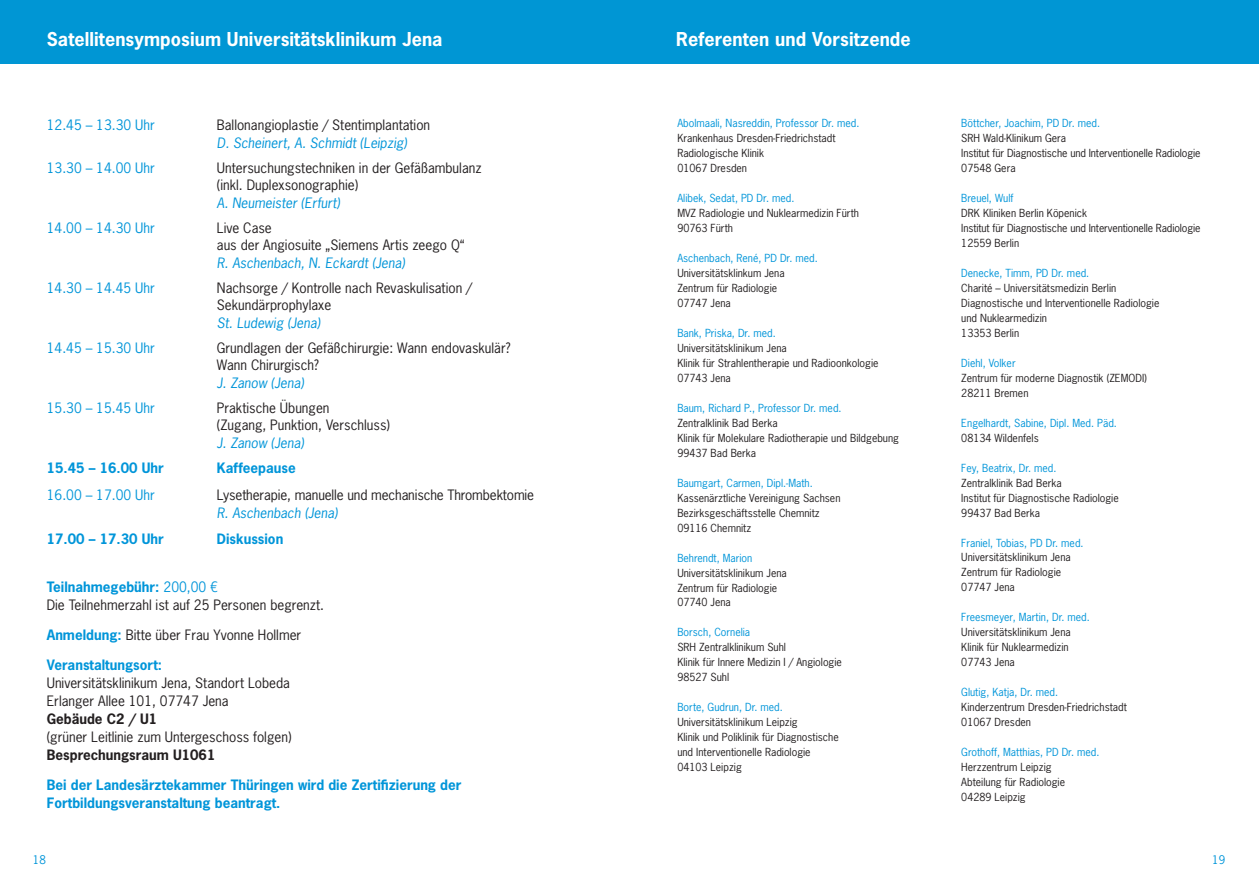
<style>
.page{position:relative;width:1259px;height:893px;background:#fff}
.page>*{position:absolute;margin:0;border:0;box-sizing:border-box;transform-origin:0 0}
.t1{font:700 18px "News Gothic Std";letter-spacing:.005em;color:#fff}
.t2{font:13.5px/16.5px "News Gothic Std";color:#231f20}
.t3{font:700 13.5px/18px "News Gothic Std";color:#0095d9}
.t4{font:italic 13.5px "News Gothic Std";color:#0095d9}
.t5{font:13.5px "News Gothic Std";color:#0095d9}
.t6{font:700 13.5px "News Gothic Std";color:#231f20}
.t7{font:11.25px "News Gothic Std";color:#0095d9}
.t8{font:10.5px/15px "News Gothic Std";color:#231f20}
.t9{font:10.5px "News Gothic Std";color:#0095d9}
.s1{font-weight:700;color:#0095d9}
.s2{color:#0095d9}
</style>
<div class="page">
<div style="left:0;top:0;width:629px;height:64px;background:#0096d4"></div>
<div style="left:629px;top:0;width:630px;height:64px;background:#0096d4"></div>
<h1 class="t1" style="left:47px;top:27px;width:397px">Satellitensymposium Universitätsklinikum Jena</h1>
<h1 class="t1" style="left:676px;top:27px;width:236px">Referenten und Vorsitzende</h1>
<p class="t5" style="left:47px;top:116px;width:109px">12.45 – 13.30 Uhr</p>
<p class="t2" style="left:217px;top:116px;width:215px">Ballonangioplastie / Stentimplantation</p>
<p class="t4" style="left:217px;top:134px;width:192px">D. Scheinert, A. Schmidt (Leipzig)</p>
<p class="t5" style="left:47px;top:159px;width:109px">13.30 – 14.00 Uhr</p>
<p class="t2" style="left:217px;top:160px;width:266px">Untersuchungstechniken in der Gefäßambulanz (inkl. Duplexsonographie)</p>
<p class="t4" style="left:217px;top:194px;width:125px">A. Neumeister (Erfurt)</p>
<p class="t5" style="left:47px;top:219px;width:109px">14.00 – 14.30 Uhr</p>
<p class="t2" style="left:217px;top:220px;width:249px">Live Case<br>aus der Angiosuite „Siemens Artis zeego Q“</p>
<p class="t4" style="left:217px;top:254px;width:190px">R. Aschenbach, N. Eckardt (Jena)</p>
<p class="t5" style="left:47px;top:279px;width:109px">14.30 – 14.45 Uhr</p>
<p class="t2" style="left:217px;top:280px;width:257px">Nachsorge / Kontrolle nach Revaskulisation /<br>Sekundärprophylaxe</p>
<p class="t4" style="left:217px;top:314px;width:105px">St. Ludewig (Jena)</p>
<p class="t5" style="left:47px;top:339px;width:109px">14.45 – 15.30 Uhr</p>
<p class="t2" style="left:217px;top:340px;width:295px">Grundlagen der Gefäßchirurgie: Wann endovaskulär?<br>Wann Chirurgisch?</p>
<p class="t4" style="left:217px;top:374px;width:88px">J. Zanow (Jena)</p>
<p class="t5" style="left:47px;top:399px;width:109px">15.30 – 15.45 Uhr</p>
<p class="t2" style="left:217px;top:400px;width:175px">Praktische Übungen<br>(Zugang, Punktion, Verschluss)</p>
<p class="t4" style="left:217px;top:434px;width:88px">J. Zanow (Jena)</p>
<p class="t3" style="left:47px;top:459px;width:118px">15.45 – 16.00 Uhr</p>
<p class="t3" style="left:217px;top:459px;width:80px">Kaffeepause</p>
<p class="t5" style="left:47px;top:486px;width:109px">16.00 – 17.00 Uhr</p>
<p class="t2" style="left:217px;top:487px;width:319px">Lysetherapie, manuelle und mechanische Thrombektomie</p>
<p class="t4" style="left:217px;top:504px;width:122px">R. Aschenbach (Jena)</p>
<p class="t3" style="left:47px;top:529px;width:118px">17.00 – 17.30 Uhr</p>
<p class="t3" style="left:217px;top:529px;width:68px">Diskussion</p>
<p class="t2" style="left:47px;top:577px;width:279px;line-height:18px"><span class="s1">Teilnahmegebühr:</span> <span class="s2">200,00 €<br></span>Die Teilnehmerzahl ist auf 25 Personen begrenzt.</p>
<p class="t2" style="left:47px;top:626px;width:256px"><span class="s1">Anmeldung:</span> Bitte über Frau Yvonne Hollmer</p>
<p class="t3" style="left:47px;top:655px;width:117px">Veranstaltungsort:</p>
<p class="t2" style="left:47px;top:673px;width:245px;line-height:18px">Universitätsklinikum Jena, Standort Lobeda<br>Erlanger Allee 101, 07747 Jena</p>
<p class="t6" style="left:47px;top:709px;width:112px">Gebäude C2 / U1</p>
<p class="t2" style="left:47px;top:728px;width:246px">(grüner Leitlinie zum Untergeschoss folgen)</p>
<p class="t6" style="left:47px;top:745px;width:170px">Besprechungsraum U1061</p>
<p class="t3" style="left:47px;top:775px;width:416px">Bei der Landesärztekammer Thüringen wird die Zertifizierung der<br>Fortbildungsveranstaltung beantragt.</p>
<p class="t9" style="left:677px;top:117px;width:184px">Abolmaali, Nasreddin, Professor Dr. med.</p>
<p class="t8" style="left:677px;top:131px;width:160px">Krankenhaus Dresden-Friedrichstadt<br>Radiologische Klinik<br>01067 Dresden</p>
<p class="t9" style="left:677px;top:191px;width:118px">Alibek, Sedat, PD Dr. med.</p>
<p class="t8" style="left:677px;top:206px;width:183px">MVZ Radiologie und Nuklearmedizin Fürth<br>90763 Fürth</p>
<p class="t9" style="left:677px;top:251px;width:142px">Aschenbach, René, PD Dr. med.</p>
<p class="t8" style="left:677px;top:265px;width:109px">Universitätsklinkum Jena<br>Zentrum für Radiologie<br>07747 Jena</p>
<p class="t9" style="left:677px;top:326px;width:100px">Bank, Priska, Dr. med.</p>
<p class="t8" style="left:677px;top:340px;width:203px">Universitätsklinikum Jena<br>Klinik für Strahlentherapie und Radioonkologie<br>07743 Jena</p>
<p class="t9" style="left:677px;top:401px;width:166px">Baum, Richard P., Professor Dr. med.</p>
<p class="t8" style="left:677px;top:415px;width:223px">Zentralklinik Bad Berka<br>Klinik für Molekulare Radiotherapie und Bildgebung<br>99437 Bad Berka</p>
<p class="t9" style="left:677px;top:476px;width:137px">Baumgart, Carmen, Dipl.-Math.</p>
<p class="t8" style="left:677px;top:490px;width:165px">Kassenärztliche Vereinigung Sachsen<br>Bezirksgeschäftsstelle Chemnitz<br>09116 Chemnitz</p>
<p class="t9" style="left:677px;top:551px;width:77px">Behrendt, Marion</p>
<p class="t8" style="left:677px;top:565px;width:111px">Universitätsklinikum Jena<br>Zentrum für Radiologie<br>07740 Jena</p>
<p class="t9" style="left:677px;top:626px;width:74px">Borsch, Cornelia</p>
<p class="t8" style="left:677px;top:640px;width:166px">SRH Zentralklinikum Suhl<br>Klinik für Innere Medizin I / Angiologie<br>98527 Suhl</p>
<p class="t9" style="left:677px;top:701px;width:107px">Borte, Gudrun, Dr. med.</p>
<p class="t8" style="left:677px;top:715px;width:163px">Universitätsklinikum Leipzig<br>Klinik und Poliklinik für Diagnostische und Interventionelle Radiologie<br>04103 Leipzig</p>
<p class="t9" style="left:961px;top:116px;width:140px">Böttcher, Joachim, PD Dr. med.</p>
<p class="t8" style="left:961px;top:131px;width:241px">SRH Wald-Klinikum Gera<br>Institut für Diagnostische und Interventionelle Radiologie<br>07548 Gera</p>
<p class="t9" style="left:961px;top:191px;width:54px">Breuel, Wulf</p>
<p class="t8" style="left:961px;top:205px;width:241px">DRK Kliniken Berlin Köpenick<br>Institut für Diagnostische und Interventionelle Radiologie<br>12559 Berlin</p>
<p class="t9" style="left:961px;top:266px;width:129px">Denecke, Timm, PD Dr. med.</p>
<p class="t8" style="left:961px;top:280px;width:200px">Charité – Universitätsmedizin Berlin<br>Diagnostische und Interventionelle Radiologie und Nuklearmedizin<br>13353 Berlin</p>
<p class="t9" style="left:961px;top:356px;width:56px">Diehl, Volker</p>
<p class="t8" style="left:961px;top:370px;width:187px">Zentrum für moderne Diagnostik (ZEMODI)<br>28211 Bremen</p>
<p class="t9" style="left:961px;top:416px;width:157px">Engelhardt, Sabine, Dipl. Med. Päd.</p>
<p class="t8" style="left:961px;top:430px;width:79px">08134 Wildenfels</p>
<p class="t9" style="left:961px;top:461px;width:97px">Fey, Beatrix, Dr. med.</p>
<p class="t8" style="left:961px;top:475px;width:159px">Zentralklinik Bad Berka<br>Institut für Diagnostische Radiologie<br>99437 Bad Berka</p>
<p class="t9" style="left:961px;top:536px;width:124px">Franiel, Tobias, PD Dr. med.</p>
<p class="t8" style="left:961px;top:550px;width:111px">Universitätsklinikum Jena<br>Zentrum für Radiologie<br>07747 Jena</p>
<p class="t9" style="left:961px;top:611px;width:130px">Freesmeyer, Martin, Dr. med.</p>
<p class="t8" style="left:961px;top:625px;width:111px">Universitätsklinikum Jena<br>Klinik für Nuklearmedizin<br>07743 Jena</p>
<p class="t9" style="left:961px;top:686px;width:98px">Glutig, Katja, Dr. med.</p>
<p class="t8" style="left:961px;top:700px;width:167px">Kinderzentrum Dresden-Friedrichstadt<br>01067 Dresden</p>
<p class="t9" style="left:961px;top:745px;width:140px">Grothoff, Matthias, PD Dr. med.</p>
<p class="t8" style="left:961px;top:760px;width:105px">Herzzentrum Leipzig<br>Abteilung für Radiologie<br>04289 Leipzig</p>
<p class="t7" style="left:33px;top:852px;width:14px">18</p>
<p class="t7" style="left:1212px;top:852px;width:14px">19</p>
</div>
